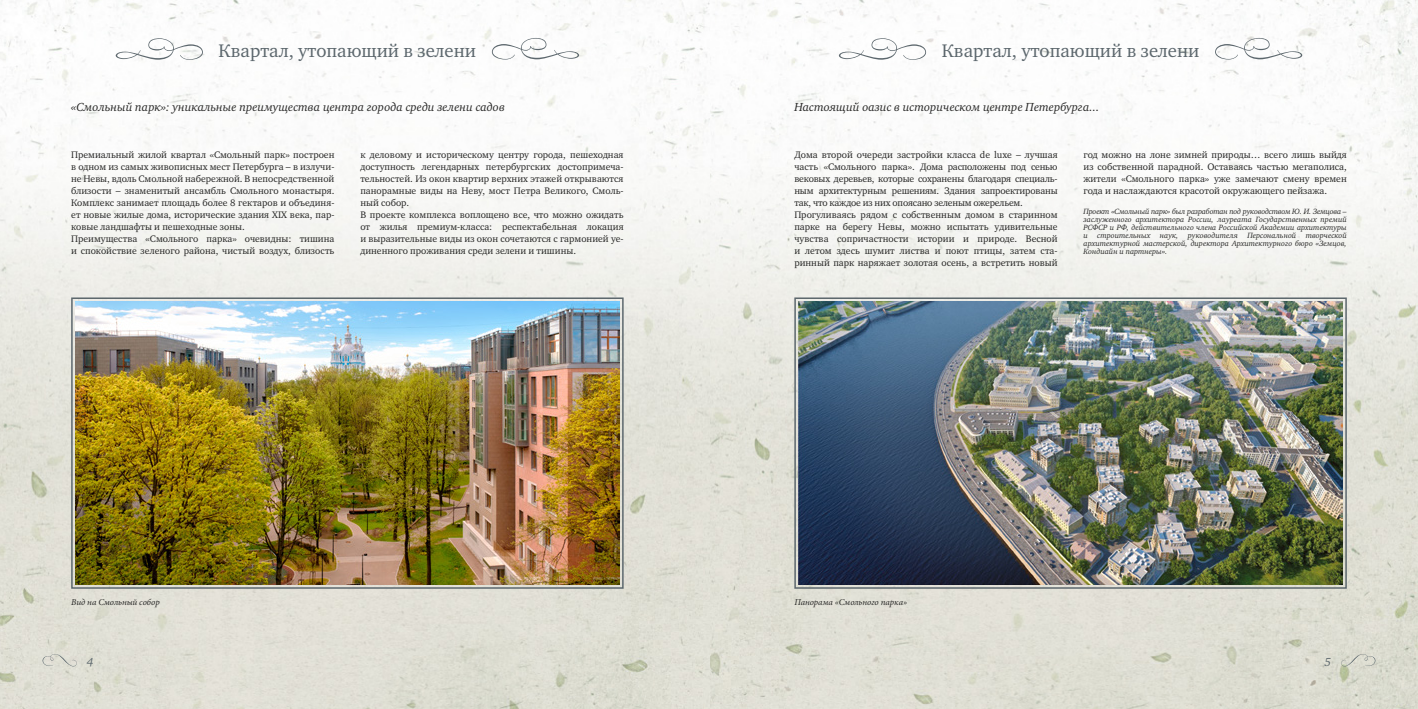
<style>
.page{position:relative;width:1418px;height:709px;background:#fff}
.page>*{position:absolute;margin:0;border:0;box-sizing:border-box;transform-origin:0 0}
.t1{font:18.7px "Charter C";color:#5c676d}
.t2{font:italic 12px "Charter C";color:#272726}
.t3{font:italic 12px "Charter C";color:#5c676d}
.t4{font:9.7px/12px "Charter C";color:#272726}
.t5{font:italic 9px "Minion Pro";color:#272726}
.t6{font:italic 7.8px/8px "Charter C";color:#272726;text-align:justify}
</style>
<div class="page">
<img style="left:0;top:0;width:1417px;height:709px">
<svg style="left:43px;top:654px;width:34px;height:12px"></svg>
<svg style="left:1341px;top:654px;width:34px;height:12px"></svg>
<svg style="left:492px;top:38px;width:87px;height:22px"></svg>
<svg style="left:116px;top:38px;width:87px;height:22px"></svg>
<svg style="left:1215px;top:38px;width:87px;height:22px"></svg>
<svg style="left:838px;top:38px;width:88px;height:22px"></svg>
<svg style="left:70px;top:297px;width:554px;height:292px;background:#adada4"></svg>
<img style="left:75px;top:301px;width:544px;height:283px">
<svg style="left:793px;top:297px;width:554px;height:292px;background:#a7aca7"></svg>
<img style="left:798px;top:301px;width:544px;height:283px">
<h1 class="t1" style="left:219px;top:40px;width:259px">Квартал, утопающий в зелени</h1>
<h1 class="t1" style="left:941px;top:40px;width:259px">Квартал, утопающий в зелени</h1>
<p class="t2" style="left:71px;top:100px;width:435px">«Смольный парк»: уникальные преимущества центра города среди зелени садов</p>
<p class="t2" style="left:794px;top:100px;width:306px">Настоящий оазис в историческом центре Петербурга...</p>
<p class="t4" style="left:71px;top:149px;width:265px">Премиальный жилой квартал «Смольный парк» построен в одном из самых живописных мест Петербурга – в излучи&shy;не Невы, вдоль Смольной набережной. В непосредственной близости – знаменитый ансамбль Смольного монастыря.<br>Комплекс занимает площадь более 8 гектаров и объединя&shy;ет новые жилые дома, исторические здания XIX века, пар&shy;ковые ландшафты и пешеходные зоны.<br>Преимущества «Смольного парка» очевидны: тишина и спокойствие зеленого района, чистый воздух, близость</p>
<p class="t4" style="left:360px;top:149px;width:265px">к деловому и историческому центру города, пешеходная доступность легендарных петербургских достопримеча&shy;тельностей. Из окон квартир верхних этажей открываются панорамные виды на Неву, мост Петра Великого, Смоль&shy;ный собор.<br>В проекте комплекса воплощено все, что можно ожидать от жилья премиум-класса: респектабельная локация и выразительные виды из окон сочетаются с гармонией уе&shy;диненного проживания среди зелени и тишины.</p>
<p class="t4" style="left:794px;top:149px;width:265px">Дома второй очереди застройки класса de luxe – лучшая часть «Смольного парка». Дома расположены под сенью вековых деревьев, которые сохранены благодаря специаль&shy;ным архитектурным решениям. Здания запроектированы так, что каждое из них опоясано зеленым ожерельем.<br>Прогуливаясь рядом с собственным домом в старинном парке на берегу Невы, можно испытать удивительные чувства сопричастности истории и природе. Весной и летом здесь шумит листва и поют птицы, затем ста&shy;ринный парк наряжает золотая осень, а встретить новый</p>
<p class="t4" style="left:1083px;top:149px;width:265px;text-align:justify">год можно на лоне зимней природы… всего лишь выйдя из собственной парадной. Оставаясь частью мегаполиса, жители «Смольного парка» уже замечают смену времен года и наслаждаются красотой окружающего пейзажа.</p>
<p class="t6" style="left:1083px;top:208px;width:265px">Проект «Смольный парк» был разработан под руководством Ю. И. Земцова – заслуженного архитектора России, лауреата Государственных премий РСФСР и РФ, действительного члена Российской Академии архитектуры и строительных наук, руководителя Персональной творческой архитектурной мастерской, директора Архитектурного бюро «Земцов, Кондиайн и партнеры».</p>
<p class="t5" style="left:71px;top:596px;width:90px">Вид на Смольный собор</p>
<p class="t5" style="left:794px;top:596px;width:114px">Панорама «Смольного парка»</p>
<p class="t3" style="left:87px;top:655px;width:8px">4</p>
<p class="t3" style="left:1324px;top:655px;width:8px">5</p>
</div>
